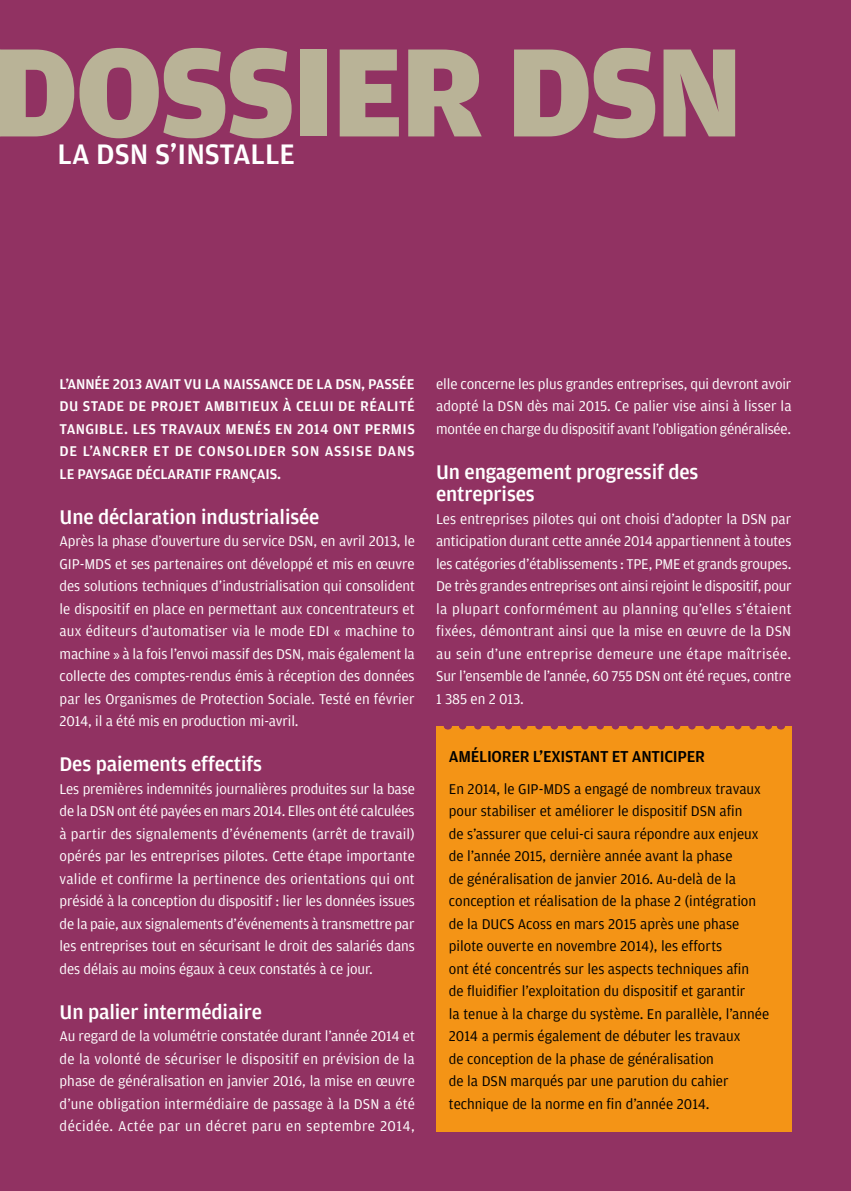
<style>
.page{position:relative;width:851px;height:1191px;background:#fff}
.page>*{position:absolute;margin:0;border:0;box-sizing:border-box;transform-origin:0 0}
.t1{font:900 133.5px "Amplitude";letter-spacing:-.02em;color:#b9b397}
.t2{font:500 30px "Amplitude";color:#fff}
.t3{font:500 21px/22.5px "Amplitude";letter-spacing:-.005em;color:#fff}
.t4{font:500 16.8px "Amplitude";letter-spacing:-.015em;color:#000}
.t5{font:15px/22.5px "Amplitude";letter-spacing:-.005em;color:#fff;text-align:justify}
.t6{font:15px/22.5px "Amplitude";color:#000}
.t7{font:500 15px/22.5px "Amplitude";letter-spacing:-.005em;color:#fff;text-align:justify}
</style>
<div class="page">
<div style="left:0;top:0;width:850px;height:1191px;background:#913262"></div>
<div style="left:436px;top:726px;width:355px;height:405px;background:#f49416"></div>
<svg style="left:462px;top:726px;width:310px;height:3px"></svg>
<h1 class="t1" style="left:-8px;top:18px;width:751px">DOSSIER DSN</h1>
<h2 class="t2" style="left:57px;top:137px;width:239px">LA DSN S’INSTALLE</h2>
<p class="t7" style="left:60px;top:372px;width:357px">L’ANNÉE 2013 AVAIT VU LA NAISSANCE DE LA DSN, PASSÉE DU STADE DE PROJET AMBITIEUX À CELUI DE RÉALITÉ TANGIBLE. LES TRAVAUX MENÉS EN 2014 ONT PERMIS DE L’ANCRER ET DE CONSOLIDER SON ASSISE DANS LE PAYSAGE DÉCLARATIF FRANÇAIS.</p>
<h3 class="t3" style="left:60px;top:505px;width:261px">Une déclaration industrialisée</h3>
<p class="t5" style="left:60px;top:530px;width:357px">Après la phase d’ouverture du service DSN, en avril 2013, le GIP-MDS et ses partenaires ont développé et mis en œuvre des solutions techniques d’industrialisation qui consolident le dispositif en place en permettant aux concentrateurs et aux éditeurs d’automatiser via le mode EDI « machine to machine » à la fois l’envoi massif des DSN, mais également la collecte des comptes-rendus émis à réception des données par les Organismes de Protection Sociale. Testé en février 2014, il a été mis en production mi-avril.</p>
<h3 class="t3" style="left:60px;top:753px;width:204px">Des paiements effectifs</h3>
<p class="t5" style="left:60px;top:777px;width:357px">Les premières indemnités journalières produites sur la base de la DSN ont été payées en mars 2014. Elles ont été calculées à partir des signalements d’événements (arrêt de travail) opérés par les entreprises pilotes. Cette étape importante valide et confirme la pertinence des orientations qui ont présidé à la conception du dispositif : lier les données issues de la paie, aux signalements d’événements à transmettre par les entreprises tout en sécurisant le droit des salariés dans des délais au moins égaux à ceux constatés à ce jour.</p>
<h3 class="t3" style="left:60px;top:1000px;width:204px">Un palier intermédiaire</h3>
<p class="t5" style="left:60px;top:1025px;width:357px">Au regard de la volumétrie constatée durant l’année 2014 et de la volonté de sécuriser le dispositif en prévision de la phase de généralisation en janvier 2016, la mise en œuvre d’une obligation intermédiaire de passage à la DSN a été décidée. Actée par un décret paru en septembre 2014,</p>
<p class="t5" style="left:436px;top:372px;width:357px">elle concerne les plus grandes entreprises, qui devront avoir adopté la DSN dès mai 2015. Ce palier vise ainsi à lisser la montée en charge du dispositif avant l’obligation généralisée.</p>
<h3 class="t3" style="left:436px;top:460px;width:264px">Un engagement progressif des entreprises</h3>
<p class="t5" style="left:436px;top:507px;width:357px">Les entreprises pilotes qui ont choisi d’adopter la DSN par anticipation durant cette année 2014 appartiennent à toutes les catégories d’établissements : TPE, PME et grands groupes.<br>De très grandes entreprises ont ainsi rejoint le dispositif, pour la plupart conformément au planning qu’elles s’étaient fixées, démontrant ainsi que la mise en œuvre de la DSN au sein d’une entreprise demeure une étape maîtrisée.<br>Sur l’ensemble de l’année, 60 755 DSN ont été reçues, contre 1 385 en 2 013.</p>
<p class="t4" style="left:449px;top:746px;width:257px">AMÉLIORER L’EXISTANT ET ANTICIPER</p>
<p class="t6" style="left:449px;top:777px;width:322px">En 2014, le GIP-MDS a engagé de nombreux travaux pour stabiliser et améliorer le dispositif DSN afin<br>de s’assurer que celui-ci saura répondre aux enjeux de l’année 2015, dernière année avant la phase<br>de généralisation de janvier 2016. Au-delà de la conception et réalisation de la phase 2 (intégration de la DUCS Acoss en mars 2015 après une phase pilote ouverte en novembre 2014), les efforts<br>ont été concentrés sur les aspects techniques afin<br>de fluidifier l’exploitation du dispositif et garantir<br>la tenue à la charge du système. En parallèle, l’année 2014 a permis également de débuter les travaux<br>de conception de la phase de généralisation<br>de la DSN marqués par une parution du cahier technique de la norme en fin d’année 2014.</p>
</div>
